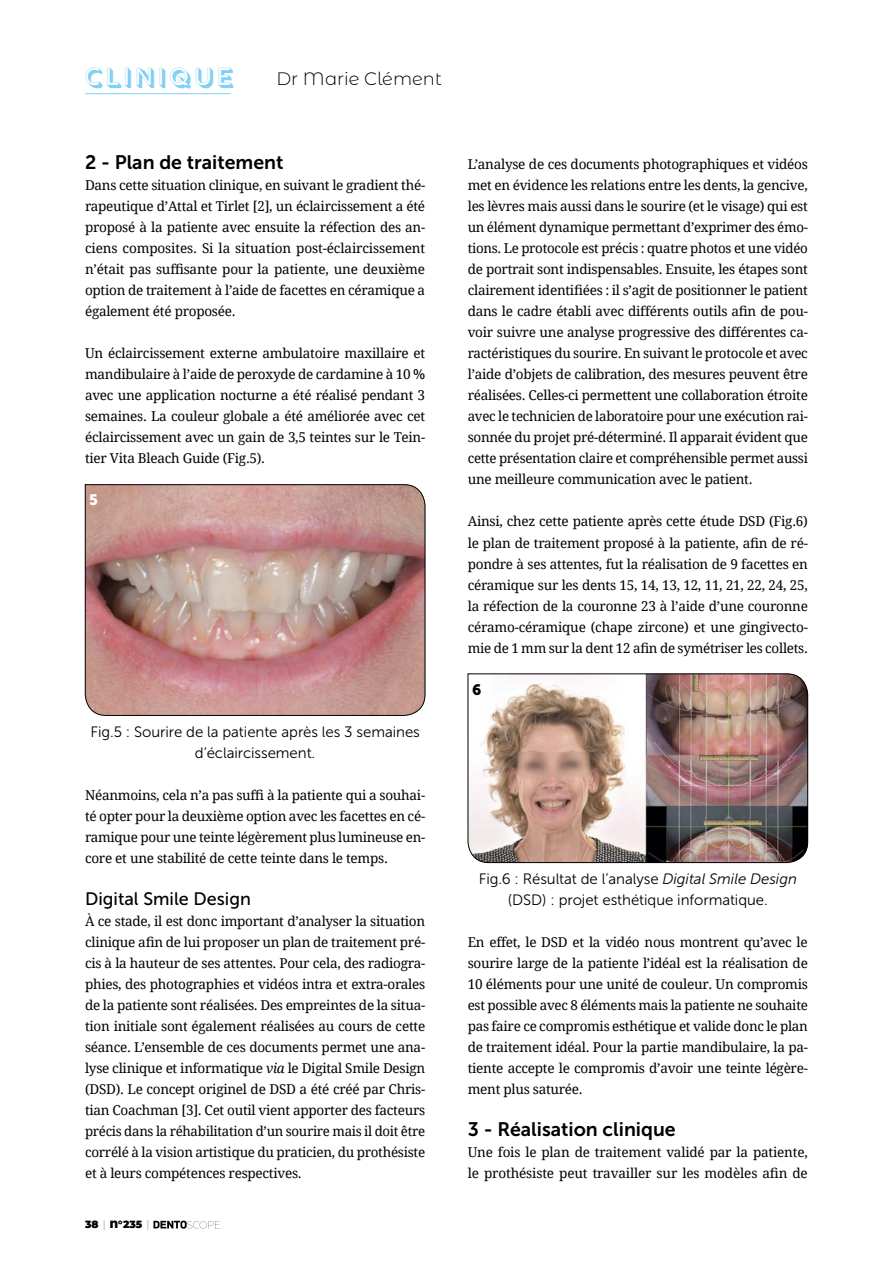
<style>
.page{position:relative;width:893px;height:1263px;background:#fff}
.page>*{position:absolute;margin:0;border:0;box-sizing:border-box;transform-origin:0 0}
.t1{font:27px "Rig Medium Fill";letter-spacing:.12em;color:#83d0f5}
.t2{font:19.5px "Museo Sans 700";color:#000}
.t3{font:18px "Museo Sans 500";color:#000}
.t4{font:300 18px "Montserrat Alternates";color:#000}
.t5{font:15px/21px "Museo Sans 300";letter-spacing:-.005em;color:#000;text-align:center}
.t6{font:15px "Museo Sans 900";color:#fff}
.t7{font:15px "Museo Sans 900";color:#000}
.t8{font:13.5px/21px "Droid Serif";letter-spacing:-.02em;color:#000;text-align:justify}
.t9{font:900 10.5px "Montserrat Alternates";color:#000}
.s1{font-style:italic}
.s2{font-family:"Montserrat"}
.s3{font-family:"Montserrat";font-weight:100}
</style>
<div class="page">
<svg style="left:85px;top:484px;width:340px;height:232px;background:#bb8e89"></svg>
<img style="left:467px;top:673px;width:341px;height:190px">
<hr style="left:85px;top:93px;width:146px;height:1px;background:#83d0f5">
<svg style="left:153px;top:1220px;width:67px;height:8px"></svg>
<h1 class="t1" style="left:85px;top:62px;width:150px">CLINIQUE</h1>
<h3 class="t4" style="left:276px;top:66px;width:167px">Dr Marie Clément</h3>
<h2 class="t2" style="left:85px;top:152px;width:200px">2 - Plan de traitement</h2>
<p class="t8" style="left:85px;top:174px;width:342px">Dans cette situation clinique, en suivant le gradient thé&shy;rapeutique d’Attal et Tirlet [2], un éclaircissement a été proposé à la patiente avec ensuite la réfection des an&shy;ciens composites. Si la situation post-éclaircissement n’était pas suffisante pour la patiente, une deuxième option de traitement à l’aide de facettes en céramique a également été proposée.</p>
<p class="t8" style="left:85px;top:343px;width:342px">Un éclaircissement externe ambulatoire maxillaire et mandibulaire à l’aide de peroxyde de cardamine à 10 % avec une application nocturne a été réalisé pendant 3 semaines. La couleur globale a été améliorée avec cet éclaircissement avec un gain de 3,5 teintes sur le Tein&shy;tier Vita Bleach Guide (Fig.5).</p>
<p class="t6" style="left:89px;top:492px;width:10px">5</p>
<p class="t5" style="left:90px;top:721px;width:331px">Fig.5 : Sourire de la patiente après les 3 semaines d’éclaircissement.</p>
<p class="t8" style="left:85px;top:784px;width:342px">Néanmoins, cela n’a pas suffi à la patiente qui a souhai&shy;té opter pour la deuxième option avec les facettes en cé&shy;ramique pour une teinte légèrement plus lumineuse en&shy;core et une stabilité de cette teinte dans le temps.</p>
<h3 class="t3" style="left:85px;top:889px;width:167px">Digital Smile Design</h3>
<p class="t8" style="left:85px;top:910px;width:342px">À ce stade, il est donc important d’analyser la situation clinique afin de lui proposer un plan de traitement pré&shy;cis à la hauteur de ses attentes. Pour cela, des radiogra&shy;phies, des photographies et vidéos intra et extra-orales de la patiente sont réalisées. Des empreintes de la situa&shy;tion initiale sont également réalisées au cours de cette séance. L’ensemble de ces documents permet une ana&shy;lyse clinique et informatique <span class="s1">via</span> le Digital Smile Design (DSD). Le concept originel de DSD a été créé par Chris&shy;tian Coachman [3]. Cet outil vient apporter des facteurs précis dans la réhabilitation d’un sourire mais il doit être corrélé à la vision artistique du praticien, du prothésiste et à leurs compétences respectives.</p>
<p class="t9" style="left:85px;top:1217px;width:66px"><span class="s2">38</span> <span class="s3">|</span> N°235 <span class="s3">|</span></p>
<p class="t8" style="left:468px;top:153px;width:342px">L’analyse de ces documents photographiques et vidéos met en évidence les relations entre les dents, la gencive, les lèvres mais aussi dans le sourire (et le visage) qui est un élément dynamique permettant d’exprimer des émo&shy;tions. Le protocole est précis : quatre photos et une vidéo de portrait sont indispensables. Ensuite, les étapes sont clairement identifiées : il s’agit de positionner le patient dans le cadre établi avec différents outils afin de pou&shy;voir suivre une analyse progressive des différentes ca&shy;ractéristiques du sourire. En suivant le protocole et avec l’aide d’objets de calibration, des mesures peuvent être réalisées. Celles-ci permettent une collaboration étroite avec le technicien de laboratoire pour une exécution rai&shy;sonnée du projet pré-déterminé. Il apparait évident que cette présentation claire et compréhensible permet aussi une meilleure communication avec le patient.</p>
<p class="t8" style="left:468px;top:511px;width:342px">Ainsi, chez cette patiente après cette étude DSD (Fig.6) le plan de traitement proposé à la patiente, afin de ré&shy;pondre à ses attentes, fut la réalisation de 9 facettes en céramique sur les dents 15, 14, 13, 12, 11, 21, 22, 24, 25, la réfection de la couronne 23 à l’aide d’une couronne céramo-céramique (chape zircone) et une gingivecto&shy;mie de 1 mm sur la dent 12 afin de symétriser les collets.</p>
<p class="t7" style="left:472px;top:681px;width:11px">6</p>
<p class="t5" style="left:479px;top:868px;width:320px">Fig.6 : Résultat de l’analyse <span class="s1">Digital Smile Design </span>(DSD) : projet esthétique informatique.</p>
<p class="t8" style="left:468px;top:931px;width:342px">En effet, le DSD et la vidéo nous montrent qu’avec le sourire large de la patiente l’idéal est la réalisation de 10 éléments pour une unité de couleur. Un compromis est possible avec 8 éléments mais la patiente ne souhaite pas faire ce compromis esthétique et valide donc le plan de traitement idéal. Pour la partie mandibulaire, la pa&shy;tiente accepte le compromis d’avoir une teinte légère&shy;ment plus saturée.</p>
<h2 class="t2" style="left:468px;top:1118px;width:210px">3 - Réalisation clinique</h2>
<p class="t8" style="left:468px;top:1141px;width:342px">Une fois le plan de traitement validé par la patiente, le prothésiste peut travailler sur les modèles afin de</p>
</div>
